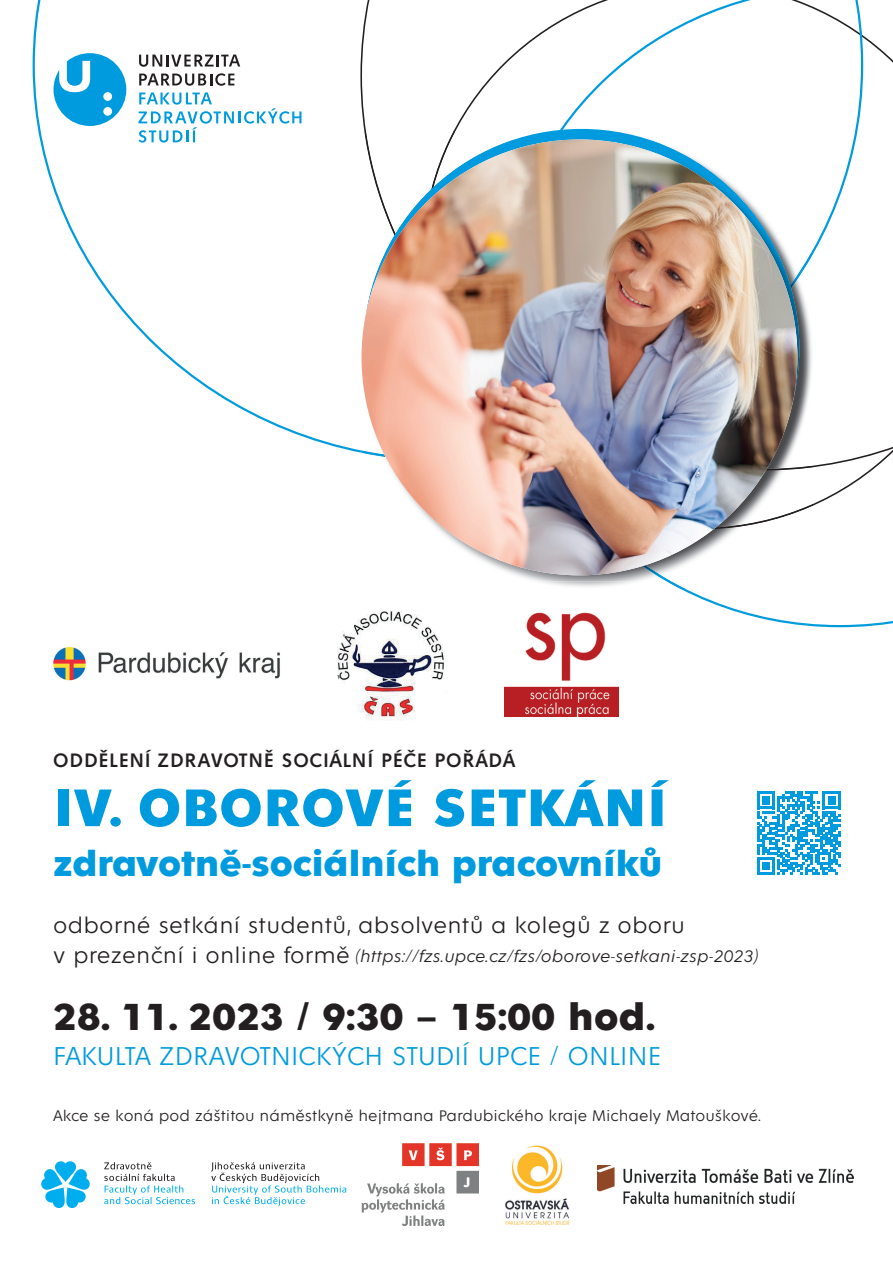
<style>
.page{position:relative;width:893px;height:1263px;background:#fff}
.page>*{position:absolute;margin:0;border:0;box-sizing:border-box;transform-origin:0 0}
.t1{font:700 57px "Fenomen Sans";letter-spacing:.03em;color:#009bde}
.t2{font:700 40.5px "Fenomen Sans";letter-spacing:.01em;color:#231f20}
.t3{font:700 38.25px "Fenomen Sans";color:#009bde}
.t4{font:300 27.9px "Fenomen Sans";letter-spacing:.01em;color:#009bde}
.t5{font:300 24px "Fenomen Sans";letter-spacing:.01em;color:#231f20}
.t6{font:21px "Fenomen Sans";letter-spacing:.04em;color:#231f20}
.t7{font:italic 300 18px "Fenomen Sans";color:#231f20}
.t8{font:300 16.5px "Fenomen Sans";color:#231f20}
.s1{font-style:normal;font-size:24px}
</style>
<div class="page">
<svg style="left:33px;top:0;width:327px;height:453px"></svg>
<svg style="left:54px;top:53px;width:72px;height:73px"></svg>
<svg style="left:139px;top:55px;width:101px;height:12px"></svg>
<svg style="left:139px;top:73px;width:95px;height:13px"></svg>
<svg style="left:138px;top:92px;width:163px;height:51px"></svg>
<svg style="left:360px;top:0;width:533px;height:471px"></svg>
<img style="left:606px;top:130px;width:207px;height:336px">
<svg style="left:811px;top:249px;width:2px;height:8px"></svg>
<img style="left:367px;top:130px;width:189px;height:11px">
<svg style="left:449px;top:130px;width:7px;height:11px"></svg>
<svg style="left:365px;top:130px;width:2px;height:11px"></svg>
<img style="left:363px;top:141px;width:2px;height:69px">
<img style="left:667px;top:581px;width:19px;height:8px">
<img style="left:751px;top:141px;width:60px;height:232px">
<img style="left:799px;top:253px;width:12px;height:35px">
<img style="left:401px;top:373px;width:410px;height:208px">
<img style="left:635px;top:568px;width:36px;height:13px">
<img style="left:724px;top:505px;width:87px;height:24px">
<img style="left:799px;top:466px;width:12px;height:5px">
<img style="left:395px;top:141px;width:16px;height:69px">
<img style="left:366px;top:141px;width:29px;height:69px">
<img style="left:411px;top:141px;width:340px;height:374px">
<img style="left:363px;top:210px;width:49px;height:276px">
<img style="left:751px;top:210px;width:48px;height:276px">
<img style="left:439px;top:520px;width:285px;height:48px">
<img style="left:361px;top:139px;width:436px;height:436px;border-radius:218px">
<img style="left:53px;top:647px;width:227px;height:34px">
<img style="left:337px;top:610px;width:108px;height:111px">
<svg style="left:211px;top:1162px;width:135px;height:44px"></svg>
<svg style="left:104px;top:1162px;width:91px;height:42px"></svg>
<svg style="left:41px;top:1161px;width:49px;height:47px"></svg>
<img style="left:361px;top:1144px;width:117px;height:81px">
<img style="left:597px;top:1166px;width:256px;height:37px">
<img style="left:505px;top:1145px;width:65px;height:80px">
<img style="left:504px;top:612px;width:115px;height:104px">
<svg style="left:757px;top:791px;width:83px;height:84px"></svg>
<p class="t6" style="left:53px;top:749px;width:464px">ODDĚLENÍ ZDRAVOTNĚ SOCIÁLNÍ PÉČE POŘÁDÁ</p>
<h1 class="t1" style="left:54px;top:777px;width:614px">IV. OBOROVÉ SETKÁNÍ</h1>
<h3 class="t3" style="left:54px;top:843px;width:610px">zdravotně-sociálních pracovníků</h3>
<h3 class="t5" style="left:53px;top:913px;width:633px">odborné setkání studentů, absolventů a kolegů z oboru</h3>
<p class="t7" style="left:53px;top:946px;width:707px"><span class="s1">v prezenční i online formě</span> (https://fzs.upce.cz/fzs/oborove-setkani-zsp-2023)</p>
<h2 class="t2" style="left:53px;top:996px;width:604px">28. 11. 2023 / 9:30 – 15:00 hod.</h2>
<h3 class="t4" style="left:53px;top:1041px;width:609px">FAKULTA ZDRAVOTNICKÝCH STUDIÍ UPCE / ONLINE</h3>
<p class="t8" style="left:53px;top:1107px;width:710px">Akce se koná pod záštitou náměstkyně hejtmana Pardubického kraje Michaely Matouškové.</p>
</div>
